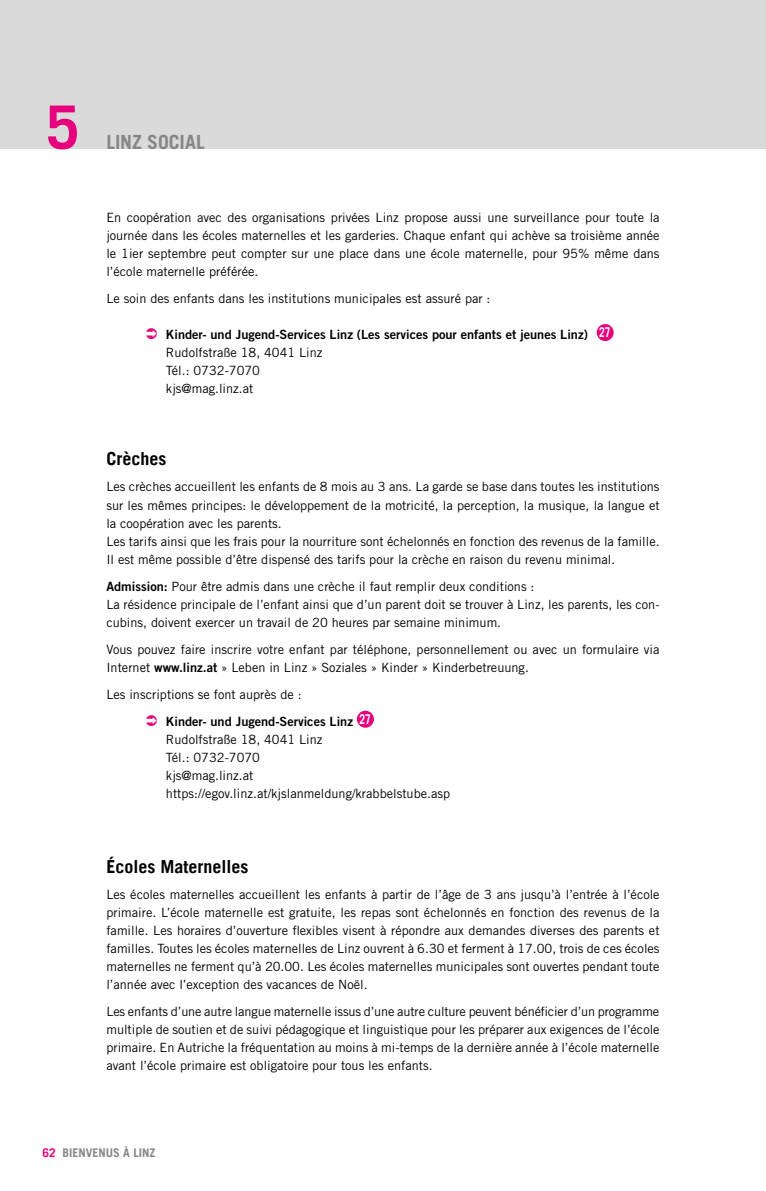
<style>
.page{position:relative;width:766px;height:1191px;background:#fff}
.page>*{position:absolute;margin:0;border:0;box-sizing:border-box;transform-origin:0 0}
.t1{font:700 60px "Trade Gothic";color:#e6007d}
.t2{font:700 19.5px "Trade Gothic LT Std";color:#878787}
.t3{font:700 18px "Trade Gothic";color:#000}
.t4{font:12.75px/18px "Trade Gothic LT Std";color:#000}
.t5{font:12.75px "Trade Gothic LT Std Bd 2";color:#000}
.t6{font:700 12px "Trade Gothic";color:#878787}
.s1{font-family:"Trade Gothic LT Std";font-weight:700;font-size:13.5px;color:#fff}
.s2{font-family:"Trade Gothic LT Std Bd 2"}
.s3{color:#e6007d}
</style>
<div class="page">
<div style="left:0;top:0;width:765px;height:149px;background:#dadada"></div>
<div style="left:596px;top:324px;width:17px;height:17px;background:#e6007d;border-radius:50%"></div>
<div style="left:357px;top:710px;width:17px;height:17px;background:#e6007d;border-radius:50%"></div>
<h1 class="t1" style="left:46px;top:91px;width:35px">5</h1>
<h2 class="t2" style="left:106px;top:130px;width:100px">LINZ SOCIAL</h2>
<p class="t4" style="left:106px;top:208px;width:554px;text-align:justify">En coopération avec des organisations privées Linz propose aussi une surveillance pour toute la journée dans les écoles maternelles et les garderies. Chaque enfant qui achève sa troisième année le 1ier septembre peut compter sur une place dans une école maternelle, pour 95% même dans l’école maternelle préférée.</p>
<p class="t4" style="left:106px;top:289px;width:385px">Le soin des enfants dans les institutions municipales est assuré par :</p>
<p class="t5" style="left:166px;top:326px;width:446px">Kinder- und Jugend-Services Linz (Les services pour enfants et jeunes Linz) <span class="s1">27</span></p>
<p class="t4" style="left:166px;top:343px;width:158px">Rudolfstraße 18, 4041 Linz<br>Tél.: 0732-7070 kjs@mag.linz.at</p>
<h3 class="t3" style="left:106px;top:447px;width:61px">Crèches</h3>
<p class="t4" style="left:106px;top:478px;width:554px">Les crèches accueillent les enfants de 8 mois au 3 ans. La garde se base dans toutes les institutions sur les mêmes principes: le développement de la motricité, la perception, la musique, la langue et la coopération avec les parents.<br>Les tarifs ainsi que les frais pour la nourriture sont échelonnés en fonction des revenus de la famille.<br>Il est même possible d’être dispensé des tarifs pour la crèche en raison du revenu minimal.</p>
<p class="t4" style="left:106px;top:577px;width:554px"><span class="s2">Admission:</span> Pour être admis dans une crèche il faut remplir deux conditions :<br>La résidence principale de l’enfant ainsi que d’un parent doit se trouver à Linz, les parents, les con&shy;cubins, doivent exercer un travail de 20 heures par semaine minimum.</p>
<p class="t4" style="left:106px;top:640px;width:554px">Vous pouvez faire inscrire votre enfant par téléphone, personnellement ou avec un formulaire via<br>Internet <span class="s2">www.linz.at</span> » Leben in Linz » Soziales » Kinder » Kinderbetreuung.</p>
<p class="t4" style="left:106px;top:685px;width:197px">Les inscriptions se font auprès de :</p>
<p class="t5" style="left:166px;top:713px;width:206px">Kinder- und Jugend-Services Linz <span class="s1">27</span></p>
<p class="t4" style="left:166px;top:730px;width:286px">Rudolfstraße 18, 4041 Linz<br>Tél.: 0732-7070<br>kjs@mag.linz.at https://egov.linz.at/kjslanmeldung/krabbelstube.asp</p>
<h3 class="t3" style="left:106px;top:855px;width:144px">Écoles Maternelles</h3>
<p class="t4" style="left:106px;top:885px;width:554px;text-align:justify">Les écoles maternelles accueillent les enfants à partir de l’âge de 3 ans jusqu’à l’entrée à l’école primaire. L’école maternelle est gratuite, les repas sont échelonnés en fonction des revenus de la famille. Les horaires d’ouverture flexibles visent à répondre aux demandes diverses des parents et familles. Toutes les écoles maternelles de Linz ouvrent à 6.30 et ferment à 17.00, trois de ces écoles maternelles ne ferment qu’à 20.00. Les écoles maternelles municipales sont ouvertes pendant toute l’année avec l’exception des vacances de Noël.</p>
<p class="t4" style="left:106px;top:1002px;width:554px;text-align:justify">Les enfants d’une autre langue maternelle issus d’une autre culture peuvent bénéficier d’un programme multiple de soutien et de suivi pédagogique et linguistique pour les préparer aux exigences de l’école primaire. En Autriche la fréquentation au moins à mi-temps de la dernière année à l’école maternelle avant l’école primaire est obligatoire pour tous les enfants.</p>
<p class="t6" style="left:43px;top:1145px;width:114px"><span class="s3">62</span> BIENVENUS À LINZ</p>
</div>
